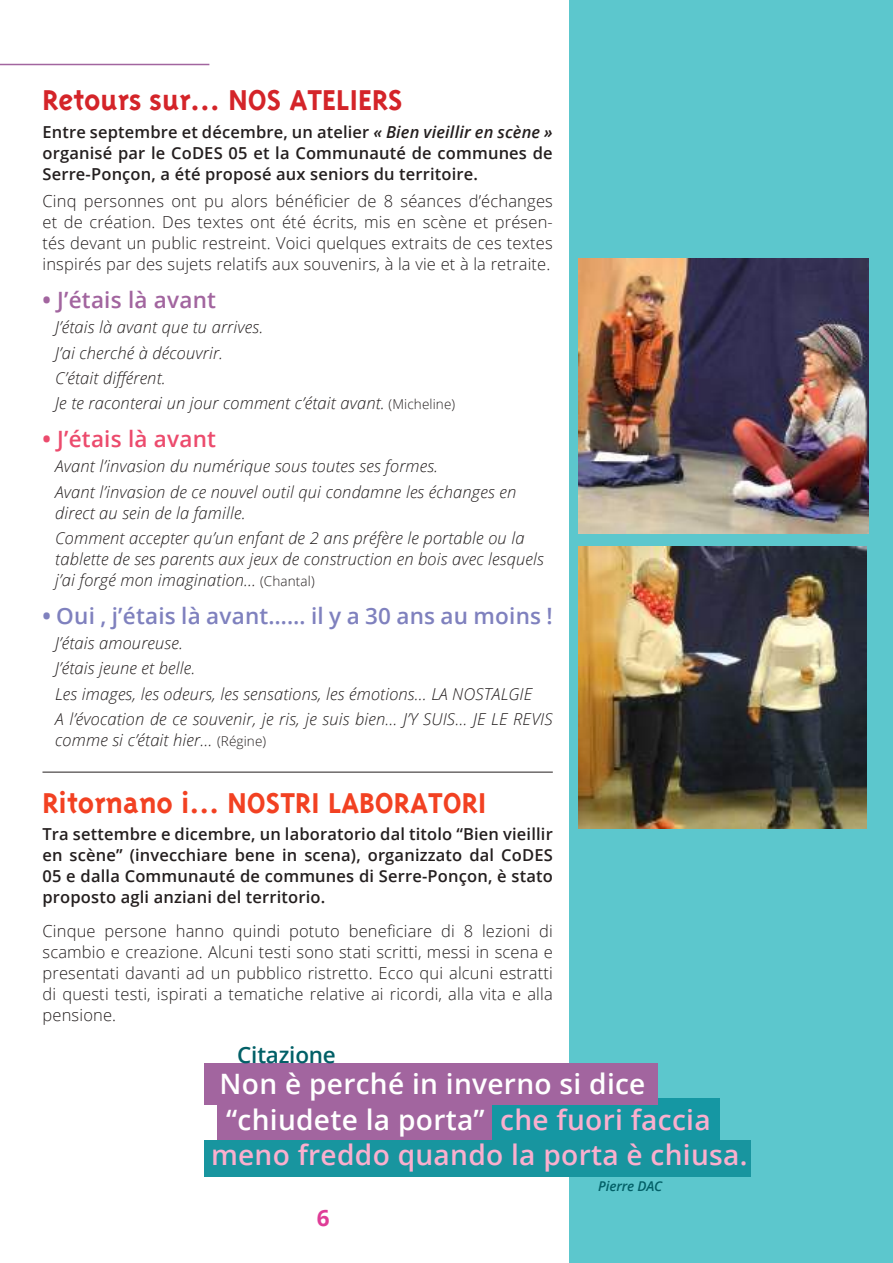
<style>
.page{position:relative;width:893px;height:1263px;background:#fff}
.page>*{position:absolute;margin:0;border:0;box-sizing:border-box;transform-origin:0 0}
.t1{font:700 33px "Triplex";color:#f24122}
.t2{font:700 33px "Triplex";color:#d42429}
.t3{font:600 28.05px "Open Sans";letter-spacing:.01em;color:#fff}
.t4{font:600 28.05px "Open Sans";letter-spacing:.01em;color:#faafce}
.t5{font:600 22.5px "Open Sans";letter-spacing:.01em;color:#7f81be}
.t6{font:600 22.5px "Open Sans";letter-spacing:.01em;color:#a2659f}
.t7{font:600 22.5px "Open Sans";letter-spacing:.01em;color:#ec4b6d}
.t8{font:600 22.5px "Open Sans";letter-spacing:-.01em;color:#026067}
.t9{font:700 22.5px "Open Sans";color:#df3d97}
.t10{font:italic 300 16.5px/25.2px "Open Sans";letter-spacing:.01em;color:#241f1f}
.t11{font:300 16.5px/21px "Open Sans";letter-spacing:.01em;color:#241f1f;text-align:justify}
.t12{font:600 16.5px/21px "Open Sans";letter-spacing:.01em;color:#241f1f;text-align:justify}
.t13{font:italic 600 13.5px "Open Sans";letter-spacing:-.01em;color:#026067}
.s1{font-style:italic}
.s2{font-weight:700}
.s3{font-style:normal;font-size:13.5px}
.s4{color:#faafce}
</style>
<div class="page">
<hr style="left:0;top:64px;width:209px;height:1px;background:#a2659f">
<div style="left:570px;top:0;width:323px;height:1263px;background:#5cc7cd"></div>
<hr style="left:42px;top:772px;width:511px;height:1px;background:#241f1f">
<img style="left:578px;top:546px;width:288px;height:282px">
<img style="left:578px;top:258px;width:290px;height:276px">
<div style="left:492px;top:1098px;width:228px;height:42px;background:#1597a3"></div>
<div style="left:204px;top:1063px;width:454px;height:42px;background:#a2659f"></div>
<div style="left:217px;top:1098px;width:275px;height:42px;background:#a2659f"></div>
<div style="left:204px;top:1140px;width:546px;height:37px;background:#18959f"></div>
<h1 class="t2" style="left:42px;top:81px;width:362px">Retours sur… nos ateliers</h1>
<p class="t12" style="left:42px;top:121px;width:512px">Entre septembre et décembre, un atelier <span class="s1">« Bien vieillir en scène » </span>organisé par le CoDES 05 et la Communauté de communes de Serre-Ponçon, a été proposé aux seniors du territoire.</p>
<p class="t11" style="left:42px;top:190px;width:512px">Cinq personnes ont pu alors bénéficier de 8 séances d’échanges et de création. Des textes ont été écrits, mis en scène et présen&shy;tés devant un public restreint. Voici quelques extraits de ces textes inspirés par des sujets relatifs aux souvenirs, à la vie et à la retraite.</p>
<h3 class="t6" style="left:42px;top:284px;width:175px"><span class="s2">•</span> J’étais là avant</h3>
<p class="t10" style="left:55px;top:314px;width:401px">J’étais là avant que tu arrives.<br>J’ai cherché à découvrir.<br>C’était différent.<br>Je te raconterai un jour comment c’était avant. <span class="s3">(Micheline)</span></p>
<h3 class="t7" style="left:42px;top:423px;width:175px"><span class="s2">•</span> J’étais là avant</h3>
<p class="t10" style="left:55px;top:453px;width:462px">Avant l’invasion du numérique sous toutes ses formes.<br>Avant l’invasion de ce nouvel outil qui condamne les échanges en</p>
<p class="t10" style="left:55px;top:499px;width:471px">direct au sein de la famille.<br>Comment accepter qu’un enfant de 2 ans préfère le portable ou la</p>
<p class="t10" style="left:55px;top:548px;width:490px;line-height:21px">tablette de ses parents aux jeux de construction en bois avec lesquels j’ai forgé mon imagination… <span class="s3">(Chantal)</span></p>
<h3 class="t5" style="left:42px;top:600px;width:512px"><span class="s2">•</span> Oui , j’étais là avant…… il y a 30 ans au moins !</h3>
<p class="t10" style="left:55px;top:630px;width:499px">J’étais amoureuse.<br>J’étais jeune et belle.<br>Les images, les odeurs, les sensations, les émotions… LA NOSTALGIE<br>A l’évocation de ce souvenir, je ris, je suis bien… J’Y SUIS... JE LE REVIS</p>
<p class="t10" style="left:55px;top:727px;width:213px">comme si c’était hier… <span class="s3">(Régine)</span></p>
<h1 class="t1" style="left:42px;top:784px;width:203px">Ritornano i… NOST</h1>
<h1 class="t1" style="left:295px;top:784px;width:188px">RI LABORATORI</h1>
<p class="t12" style="left:42px;top:823px;width:512px">Tra settembre e dicembre, un laboratorio dal titolo “Bien vieillir en scène” (invecchiare bene in scena), organizzato dal CoDES 05 e dalla Communauté de communes di Serre-Ponçon, è stato proposto agli anziani del territorio.</p>
<p class="t11" style="left:42px;top:920px;width:512px">Cinque persone hanno quindi potuto beneficiare di 8 lezioni di scambio e creazione. Alcuni testi sono stati scritti, messi in scena e presentati davanti ad un pubblico ristretto. Ecco qui alcuni estratti di questi testi, ispirati a tematiche relative ai ricordi, alla vita e alla pensione.</p>
<h3 class="t8" style="left:237px;top:1039px;width:100px">Citazione</h3>
<h2 class="t3" style="left:220px;top:1065px;width:427px">Non è perché in inverno si dice</h2>
<h2 class="t3" style="left:226px;top:1100px;width:486px">“chiudete la porta” <span class="s4">che fuori faccia</span></h2>
<h2 class="t4" style="left:211px;top:1136px;width:538px">meno freddo quando la porta è chiusa.</h2>
<h3 class="t9" style="left:317px;top:1202px;width:14px">6</h3>
<p class="t13" style="left:598px;top:1176px;width:66px">Pierre DAC</p>
</div>
